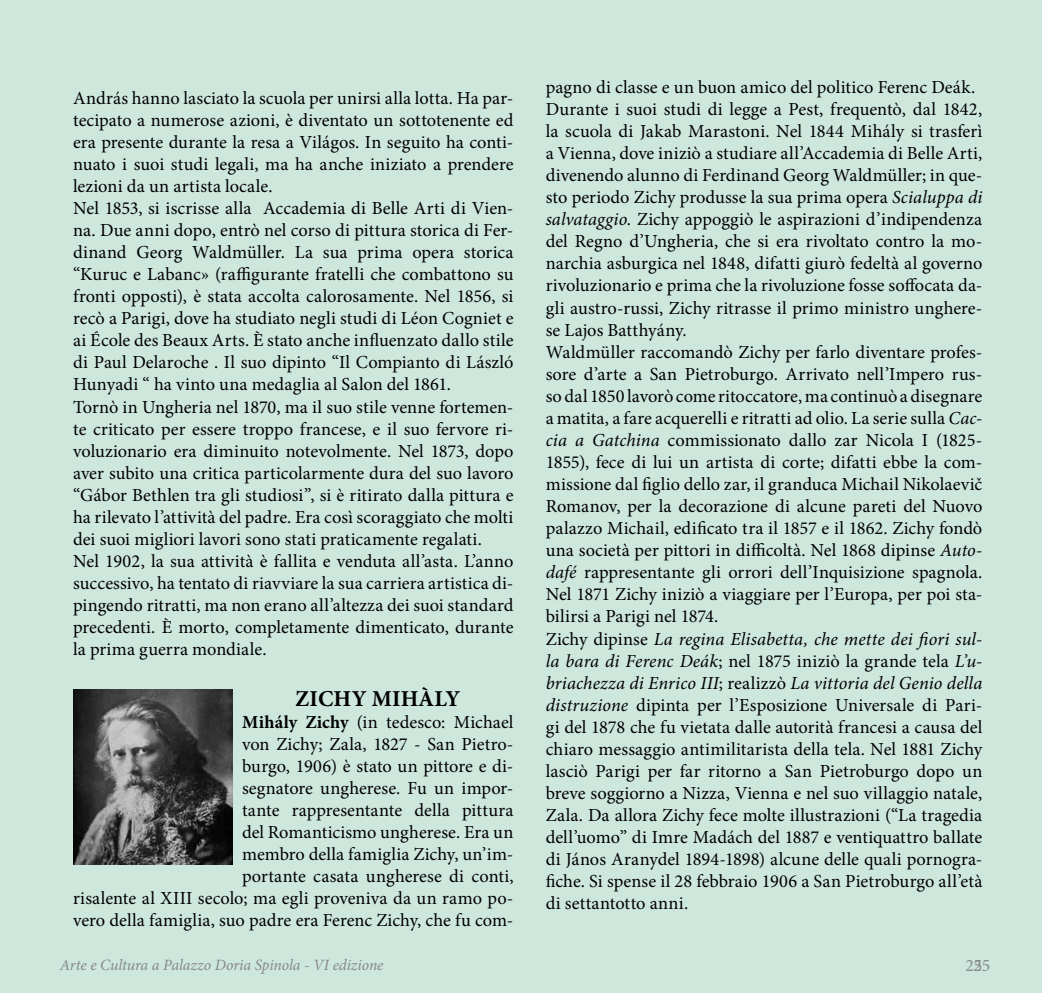
<style>
.page{position:relative;width:1042px;height:993px;background:#fff}
.page>*{position:absolute;margin:0;border:0;box-sizing:border-box;transform-origin:0 0}
.t1{font:700 22.75px "Minion Pro";letter-spacing:.01em;color:#000}
.t2{font:18.38px/22.1px "Minion Pro";letter-spacing:.005em;color:#000}
.t3{font:17.5px "Minion Pro";color:#87888a}
.t4{font:italic 15.75px "Minion Pro";letter-spacing:-.005em;color:#87888a}
.s1{font-weight:700}
.s2{font-style:italic}
</style>
<div class="page">
<div style="left:0;top:0;width:1042px;height:992px;background:#cee7dd"></div>
<img style="left:74px;top:689px;width:158px;height:175px">
<p class="t2" style="left:73px;top:87px;width:442px">András hanno lasciato la scuola per unirsi alla lotta. Ha par&shy;tecipato a numerose azioni, è diventato un sottotenente ed era presente durante la resa a Világos. In seguito ha conti&shy;nuato i suoi studi legali, ma ha anche iniziato a prendere lezioni da un artista locale.<br>Nel 1853, si iscrisse alla Accademia di Belle Arti di Vien&shy;na. Due anni dopo, entrò nel corso di pittura storica di Fer&shy;dinand Georg Waldmüller. La sua prima opera storica “Kuruc e Labanc» (raffigurante fratelli che combattono su fronti opposti), è stata accolta calorosamente. Nel 1856, si recò a Parigi, dove ha studiato negli studi di Léon Cogniet e ai École des Beaux Arts. È stato anche influenzato dallo stile di Paul Delaroche . Il suo dipinto “Il Compianto di László Hunyadi “ ha vinto una medaglia al Salon del 1861.<br>Tornò in Ungheria nel 1870, ma il suo stile venne fortemen&shy;te criticato per essere troppo francese, e il suo fervore ri&shy;voluzionario era diminuito notevolmente. Nel 1873, dopo aver subito una critica particolarmente dura del suo lavoro “Gábor Bethlen tra gli studiosi”, si è ritirato dalla pittura e ha rilevato l’attività del padre. Era così scoraggiato che molti dei suoi migliori lavori sono stati praticamente regalati.<br>Nel 1902, la sua attività è fallita e venduta all’asta. L’anno successivo, ha tentato di riavviare la sua carriera artistica di&shy;pingendo ritratti, ma non erano all’altezza dei suoi standard precedenti. È morto, completamente dimenticato, durante la prima guerra mondiale.</p>
<p class="t1" style="left:295px;top:682px;width:167px">ZICHY MIHÀLY</p>
<p class="t2" style="left:73px;top:710px;width:442px;text-align:right"><span class="s1">Mihály Zichy</span> (in tedesco: Michael<br>von Zichy; Zala, 1827 - San Pietro-<br>burgo, 1906) è stato un pittore e di-<br>segnatore ungherese. Fu un impor-<br>tante rappresentante della pittura<br>del Romanticismo ungherese. Era un<br>membro della famiglia Zichy, un’im-<br>portante casata ungherese di conti,<br>risalente al XIII secolo; ma egli proveniva da un ramo po&shy;vero della famiglia, suo padre era Ferenc Zichy, che fu com-</p>
<p class="t2" style="left:546px;top:76px;width:438px">pagno di classe e un buon amico del politico Ferenc Deák.<br>Durante i suoi studi di legge a Pest, frequentò, dal 1842, la scuola di Jakab Marastoni. Nel 1844 Mihály si trasferì a Vienna, dove iniziò a studiare all’Accademia di Belle Arti, divenendo alunno di Ferdinand Georg Waldmüller; in que&shy;sto periodo Zichy produsse la sua prima opera <span class="s2">Scialuppa di salvataggio</span>. Zichy appoggiò le aspirazioni d’indipendenza del Regno d’Ungheria, che si era rivoltato contro la mo&shy;narchia asburgica nel 1848, difatti giurò fedeltà al governo rivoluzionario e prima che la rivoluzione fosse soffocata da&shy;gli austro-russi, Zichy ritrasse il primo ministro unghere&shy;se Lajos Batthyány.<br>Waldmüller raccomandò Zichy per farlo diventare profes&shy;sore d’arte a San Pietroburgo. Arrivato nell’Impero rus&shy;so dal 1850 lavorò come ritoccatore, ma continuò a disegnare a matita, a fare acquerelli e ritratti ad olio. La serie sulla <span class="s2">Cac&shy;cia a Gatchina</span> commissionato dallo zar Nicola I (1825- 1855), fece di lui un artista di corte; difatti ebbe la com&shy;missione dal figlio dello zar, il granduca Michail Nikolaevič Romanov, per la decorazione di alcune pareti del Nuovo palazzo Michail, edificato tra il 1857 e il 1862. Zichy fondò una società per pittori in difficoltà. Nel 1868 dipinse <span class="s2">Auto&shy;dafé</span> rappresentante gli orrori dell’Inquisizione spagnola.<br>Nel 1871 Zichy iniziò a viaggiare per l’Europa, per poi sta&shy;bilirsi a Parigi nel 1874.<br>Zichy dipinse <span class="s2">La regina Elisabetta, che mette dei fiori sul&shy;la bara di Ferenc Deák</span>; nel 1875 iniziò la grande tela <span class="s2">L’u&shy;briachezza di Enrico III</span>; realizzò <span class="s2">La vittoria del Genio della distruzione</span> dipinta per l’Esposizione Universale di Pari&shy;gi del 1878 che fu vietata dalle autorità francesi a causa del chiaro messaggio antimilitarista della tela. Nel 1881 Zichy lasciò Parigi per far ritorno a San Pietroburgo dopo un breve soggiorno a Nizza, Vienna e nel suo villaggio natale, Zala. Da allora Zichy fece molte illustrazioni (“La tragedia dell’uomo” di Imre Madách del 1887 e ventiquattro ballate di János Aranydel 1894-1898) alcune delle quali pornogra&shy;fiche. Si spense il 28 febbraio 1906 a San Pietroburgo all’età di settantotto anni.</p>
<p class="t4" style="left:60px;top:953px;width:325px">Arte e Cultura a Palazzo Doria Spinola - VI edizione</p>
<p class="t3" style="left:973px;top:953px;width:18px">25</p>
<p class="t3" style="left:965px;top:953px;width:18px">25</p>
</div>
